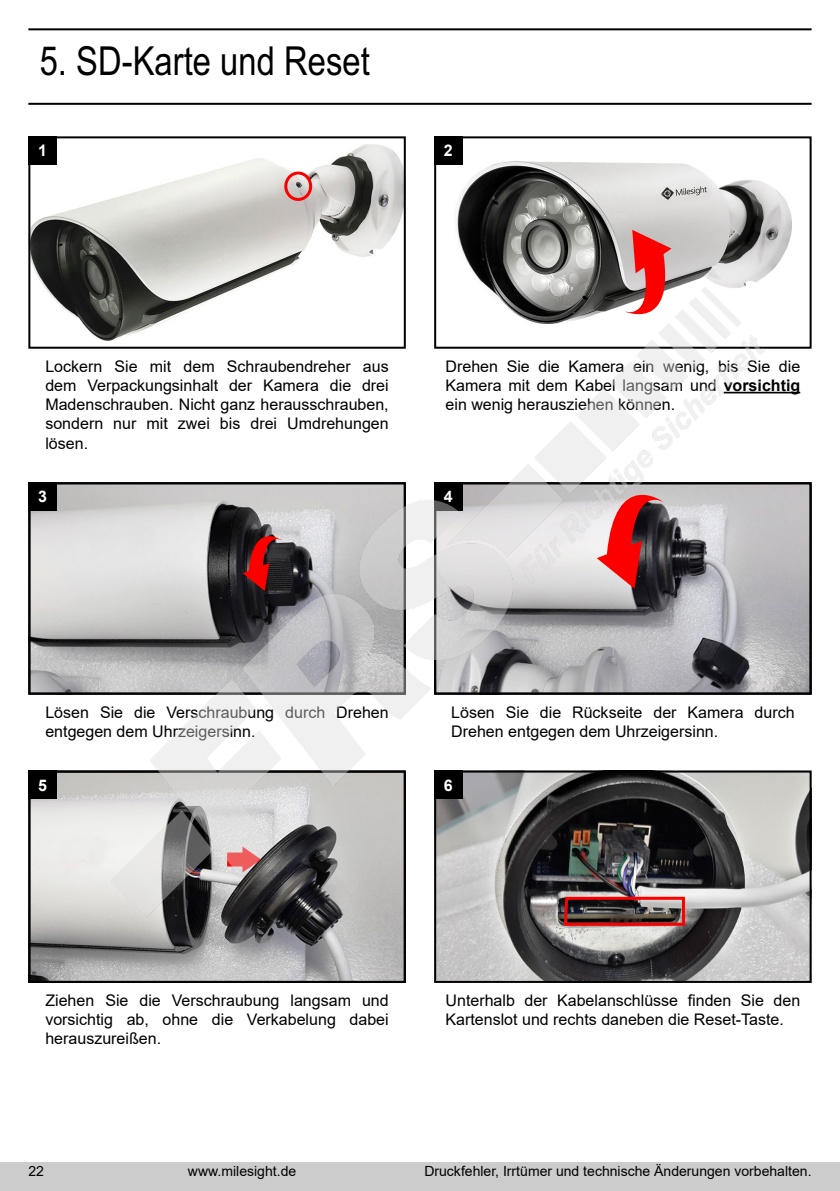
<style>
.page{position:relative;width:840px;height:1191px;background:#fff}
.page>*{position:absolute;margin:0;border:0;box-sizing:border-box;transform-origin:0 0}
.t1{font:40px "Arial Narrow";color:#000}
.t2{font:16px/19.2px "Arial";color:#000;text-align:justify}
.t3{font:700 16px "Arial";color:#fff}
.t4{font:14px "Arial";color:#000}
.s1{font-weight:700}
</style>
<div class="page">
<div style="left:0;top:1162px;width:839px;height:29px;background:#ccc"></div>
<img style="left:28px;top:28px;width:784px;height:955px">
<h1 class="t1" style="left:40px;top:39px;width:331px">5. SD-Karte und Reset</h1>
<p class="t3" style="left:38px;top:139px;width:10px">1</p>
<p class="t3" style="left:443px;top:139px;width:10px">2</p>
<p class="t2" style="left:45px;top:356px;width:344px">Lockern Sie mit dem Schraubendreher aus dem Verpackungsinhalt der Kamera die drei Madenschrauben. Nicht ganz herausschrauben, sondern nur mit zwei bis drei Umdrehungen lösen.</p>
<p class="t3" style="left:38px;top:485px;width:10px">3</p>
<p class="t2" style="left:445px;top:356px;width:356px">Drehen Sie die Kamera ein wenig, bis Sie die Kamera mit dem Kabel langsam und <span class="s1">vorsichtig </span>ein wenig herausziehen können.</p>
<p class="t3" style="left:443px;top:485px;width:10px">4</p>
<p class="t2" style="left:45px;top:702px;width:344px">Lösen Sie die Verschraubung durch Drehen entgegen dem Uhrzeigersinn.</p>
<p class="t3" style="left:38px;top:773px;width:10px">5</p>
<p class="t2" style="left:451px;top:702px;width:345px">Lösen Sie die Rückseite der Kamera durch<br>Drehen entgegen dem Uhrzeigersinn.</p>
<p class="t3" style="left:443px;top:773px;width:10px">6</p>
<p class="t2" style="left:45px;top:990px;width:344px">Ziehen Sie die Verschraubung langsam und vorsichtig ab, ohne die Verkabelung dabei herauszureißen.</p>
<p class="t2" style="left:445px;top:990px;width:356px">Unterhalb der Kabelanschlüsse finden Sie den<br>Kartenslot und rechts daneben die Reset-Taste.</p>
<p class="t4" style="left:28px;top:1161px;width:17px">22</p>
<p class="t4" style="left:188px;top:1161px;width:110px">www.milesight.de</p>
<p class="t4" style="left:424px;top:1161px;width:388px">Druckfehler, Irrtümer und technische Änderungen vorbehalten.</p>
</div>
